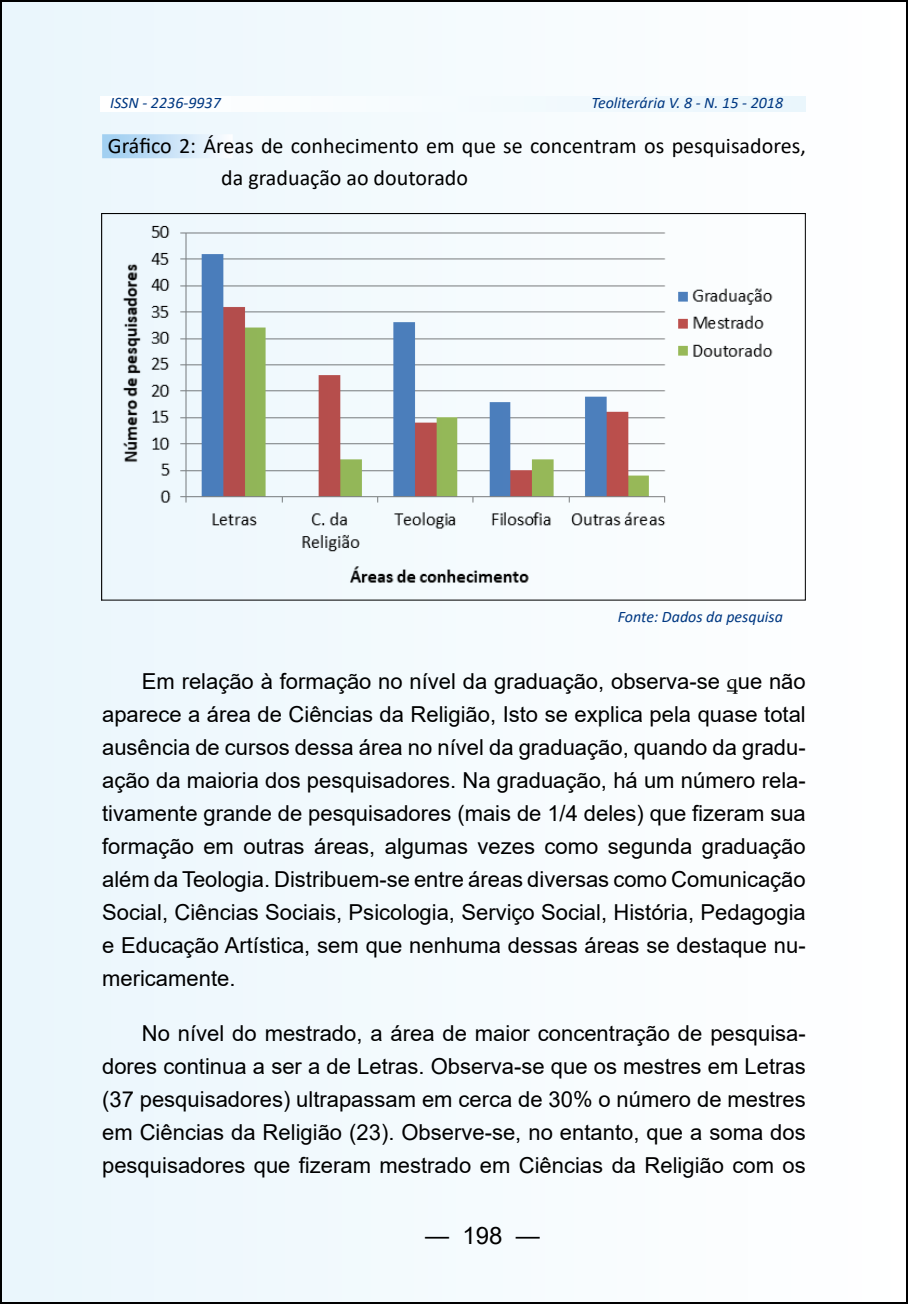
<style>
.page{position:relative;width:908px;height:1304px;background:#fff}
.page>*{position:absolute;margin:0;border:0;box-sizing:border-box;transform-origin:0 0}
.t1{font:24px "Arial";color:#000}
.t2{font:22px/33px "Arial";color:#000;text-align:justify}
.t3{font:22px/32px "Calibri";color:#000}
.t4{font:italic 16px "Calibri";color:#003882}
.s1{font-family:"Times New Roman"}
</style>
<div class="page">
<div style="left:1px;top:1px;width:905px;height:1302px;background:#f4fbfe"></div>
<div style="left:102px;top:134px;width:130px;height:24px;background:linear-gradient(to right,#99cbf0,#f8fbff)"></div>
<svg style="left:726px;top:690px;width:11px;height:2px"></svg>
<img style="left:122px;top:225px;width:651px;height:358px">
<p class="t4" style="left:110px;top:92px;width:112px">ISSN - 2236-9937</p>
<p class="t4" style="left:591px;top:92px;width:193px">Teoliterária V. 8 - N. 15 - 2018</p>
<p class="t3" style="left:221px;top:129px;width:585px;text-indent:-113px">Gráfico 2: Áreas de conhecimento em que se concentram os pesquisadores, da graduação ao doutorado</p>
<p class="t4" style="left:617px;top:605px;width:167px">Fonte: Dados da pesquisa</p>
<p class="t2" style="left:102px;top:664px;width:704px;text-indent:40px">Em relação à formação no nível da graduação, observa-se <span class="s1">q</span>ue não aparece a área de Ciências da Religião, Isto se explica pela quase total ausência de cursos dessa área no nível da graduação, quando da gradu&shy;ação da maioria dos pesquisadores. Na graduação, há um número rela&shy;tivamente grande de pesquisadores (mais de 1/4 deles) que fizeram sua formação em outras áreas, algumas vezes como segunda graduação além da Teologia. Distribuem-se entre áreas diversas como Comunicação Social, Ciências Sociais, Psicologia, Serviço Social, História, Pedagogia e Educação Artística, sem que nenhuma dessas áreas se destaque nu&shy;mericamente.</p>
<p class="t2" style="left:102px;top:1017px;width:704px;text-indent:40px">No nível do mestrado, a área de maior concentração de pesquisa&shy;dores continua a ser a de Letras. Observa-se que os mestres em Letras (37 pesquisadores) ultrapassam em cerca de 30% o número de mestres em Ciências da Religião (23). Observe-se, no entanto, que a soma dos pesquisadores que fizeram mestrado em Ciências da Religião com os</p>
<p class="t1" style="left:425px;top:1218px;width:116px">— 198 —</p>
</div>
